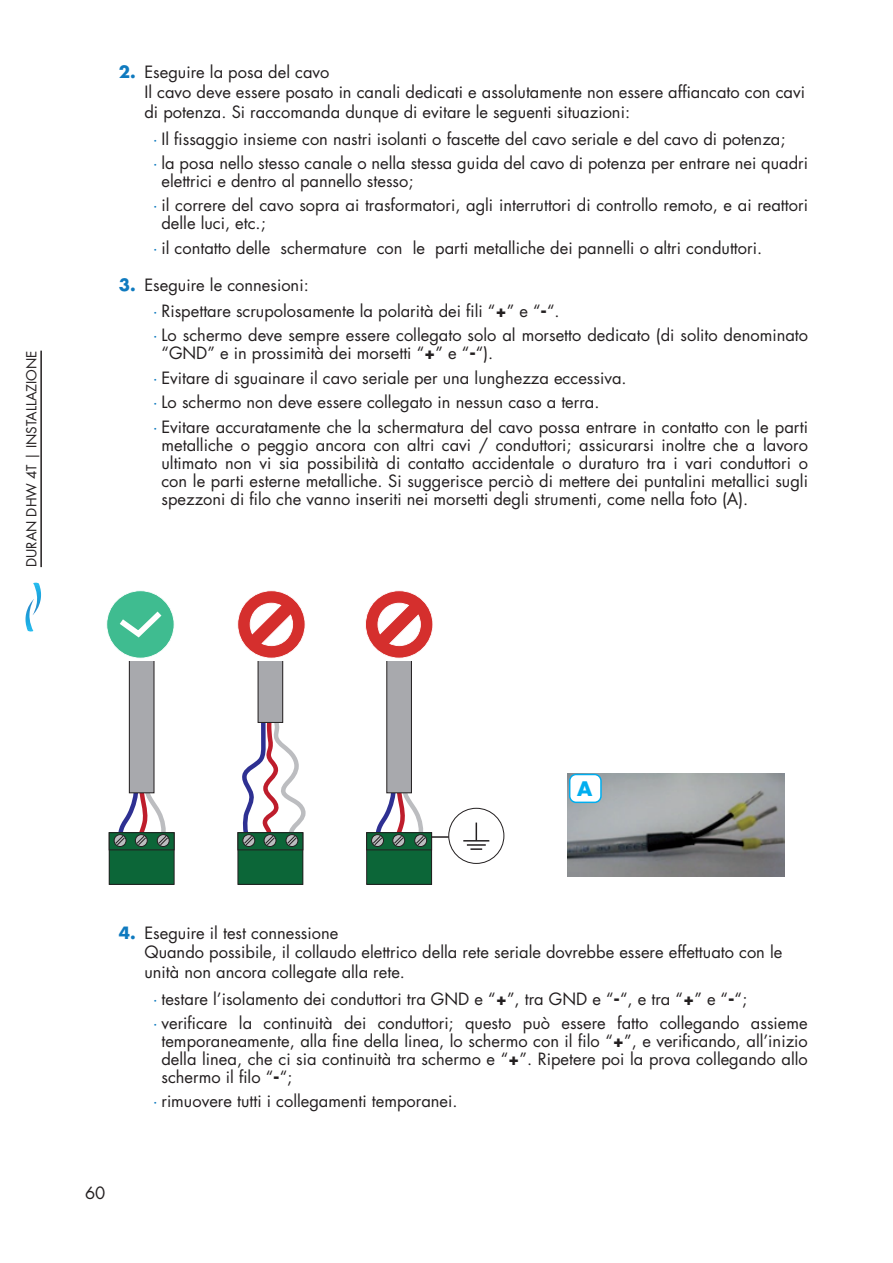
<style>
.page{position:relative;width:893px;height:1263px;background:#fff}
.page>*{position:absolute;margin:0;border:0;box-sizing:border-box;transform-origin:0 0}
.pallinatura{font:700 19.5px "Futura Std";color:#00aeef}
.t1{font:16.5px/18px "Futura Std";color:#231f20}
.t2{font:13.5px "Futura Std";color:#231f20}
.s1{font-weight:700;color:#0f7abf}
.s2{color:#0f7abf}
.s3{font-weight:700}
</style>
<div class="page">
<hr style="left:40px;top:351px;width:2px;height:216px;background:#231f20">
<div style="left:448px;top:808px;width:56px;height:56px;border:1px solid #231f20;border-radius:50%"></div>
<div style="left:238px;top:833px;width:65px;height:51px;background:#0c6638"></div>
<div style="left:238px;top:832px;width:65px;height:53px;border:1px solid #231f20"></div>
<div style="left:238px;top:832px;width:65px;height:18px;border:1px solid #231f20"></div>
<div style="left:109px;top:833px;width:65px;height:51px;background:#0c6638"></div>
<div style="left:109px;top:832px;width:66px;height:53px;border:1px solid #231f20"></div>
<div style="left:109px;top:832px;width:66px;height:18px;border:1px solid #231f20"></div>
<div style="left:114px;top:834px;width:12px;height:13px;border:1px solid #231f20;border-radius:50%"></div>
<div style="left:135px;top:834px;width:12px;height:13px;border:1px solid #231f20;border-radius:50%"></div>
<div style="left:157px;top:834px;width:12px;height:13px;border:1px solid #231f20;border-radius:50%"></div>
<div style="left:367px;top:833px;width:65px;height:51px;background:#0c6638"></div>
<div style="left:366px;top:832px;width:66px;height:53px;border:1px solid #231f20"></div>
<div style="left:366px;top:832px;width:66px;height:18px;border:1px solid #231f20"></div>
<div style="left:371px;top:834px;width:13px;height:13px;border:1px solid #231f20;border-radius:50%"></div>
<div style="left:393px;top:834px;width:12px;height:13px;border:1px solid #231f20;border-radius:50%"></div>
<div style="left:415px;top:834px;width:12px;height:13px;border:1px solid #231f20;border-radius:50%"></div>
<svg style="left:463px;top:822px;width:26px;height:28px"></svg>
<img style="left:568px;top:774px;width:216px;height:103px">
<svg style="left:106px;top:590px;width:69px;height:255px"></svg>
<svg style="left:237px;top:590px;width:69px;height:257px"></svg>
<svg style="left:365px;top:590px;width:84px;height:255px"></svg>
<div style="left:570px;top:774px;width:31px;height:28px;background:#fff;border-radius:6px"></div>
<div style="left:569px;top:774px;width:33px;height:29px;border:2px solid #00aeef;border-radius:6px"></div>
<svg style="left:26px;top:583px;width:15px;height:48px"></svg>
<p class="t2" style="left:23px;top:567px;width:218px;rotate:-90deg">DURAN DHW 4T | INSTALLAZIONE</p>
<p class="t1" style="left:144px;top:63px;width:662px;line-height:19.8px;text-indent:-26px"><span class="s1">2.</span> Eseguire la posa del cavo<br>Il cavo deve essere posato in canali dedicati e assolutamente non essere affiancato con cavi di potenza. Si raccomanda dunque di evitare le seguenti situazioni:</p>
<p class="t1" style="left:153px;top:130px;width:634px"><span class="s2">∙</span> Il fissaggio insieme con nastri isolanti o fascette del cavo seriale e del cavo di potenza;</p>
<p class="t1" style="left:161px;top:154px;width:648px;text-indent:-9px"><span class="s2">∙</span> la posa nello stesso canale o nella stessa guida del cavo di potenza per entrare nei quadri elettrici e dentro al pannello stesso;</p>
<p class="t1" style="left:161px;top:196px;width:648px;text-indent:-9px"><span class="s2">∙</span> il correre del cavo sopra ai trasformatori, agli interruttori di controllo remoto, e ai reattori delle luci, etc.;</p>
<p class="t1" style="left:153px;top:239px;width:611px"><span class="s2">∙</span> il contatto delle schermature con le parti metalliche dei pannelli o altri conduttori.</p>
<p class="t1" style="left:119px;top:276px;width:191px"><span class="s1">3.</span> Eseguire le connesioni:</p>
<p class="t1" style="left:153px;top:302px;width:408px"><span class="s2">∙</span> Rispettare scrupolosamente la polarità dei fili “<span class="s3">+</span>” e “<span class="s3">-</span>“.</p>
<p class="t1" style="left:161px;top:327px;width:648px;text-indent:-9px"><span class="s2">∙</span> Lo schermo deve sempre essere collegato solo al morsetto dedicato (di solito denominato “GND” e in prossimità dei morsetti “<span class="s3">+</span>” e “<span class="s3">-</span>“).</p>
<p class="t1" style="left:153px;top:369px;width:475px"><span class="s2">∙</span> Evitare di sguainare il cavo seriale per una lunghezza eccessiva.</p>
<p class="t1" style="left:153px;top:393px;width:448px"><span class="s2">∙</span> Lo schermo non deve essere collegato in nessun caso a terra.</p>
<p class="t1" style="left:161px;top:418px;width:648px;text-align:justify;text-indent:-9px"><span class="s2">∙</span> Evitare accuratamente che la schermatura del cavo possa entrare in contatto con le parti metalliche o peggio ancora con altri cavi / conduttori; assicurarsi inoltre che a lavoro ultimato non vi sia possibilità di contatto accidentale o duraturo tra i vari conduttori o con le parti esterne metalliche. Si suggerisce perciò di mettere dei puntalini metallici sugli spezzoni di filo che vanno inseriti nei morsetti degli strumenti, come nella foto (A).</p>
<p class="pallinatura" style="left:577px;top:776px;width:17px">A</p>
<p class="t1" style="left:144px;top:923px;width:639px;line-height:19.8px;text-indent:-26px"><span class="s1">4.</span> Eseguire il test connessione<br>Quando possibile, il collaudo elettrico della rete seriale dovrebbe essere effettuato con le unità non ancora collegate alla rete.</p>
<p class="t1" style="left:153px;top:990px;width:596px"><span class="s2">∙</span> testare l’isolamento dei conduttori tra GND e “<span class="s3">+</span>”, tra GND e “<span class="s3">-</span>“, e tra “<span class="s3">+</span>” e “<span class="s3">-</span>“;</p>
<p class="t1" style="left:161px;top:1014px;width:648px;text-align:justify;text-indent:-9px"><span class="s2">∙</span> verificare la continuità dei conduttori; questo può essere fatto collegando assieme temporaneamente, alla fine della linea, lo schermo con il filo “<span class="s3">+</span>”, e verificando, all’inizio della linea, che ci sia continuità tra schermo e “<span class="s3">+</span>”. Ripetere poi la prova collegando allo schermo il filo “<span class="s3">-</span>“;</p>
<p class="t1" style="left:153px;top:1092px;width:306px"><span class="s2">∙</span> rimuovere tutti i collegamenti temporanei.</p>
<p class="t1" style="left:85px;top:1184px;width:22px">60</p>
</div>
